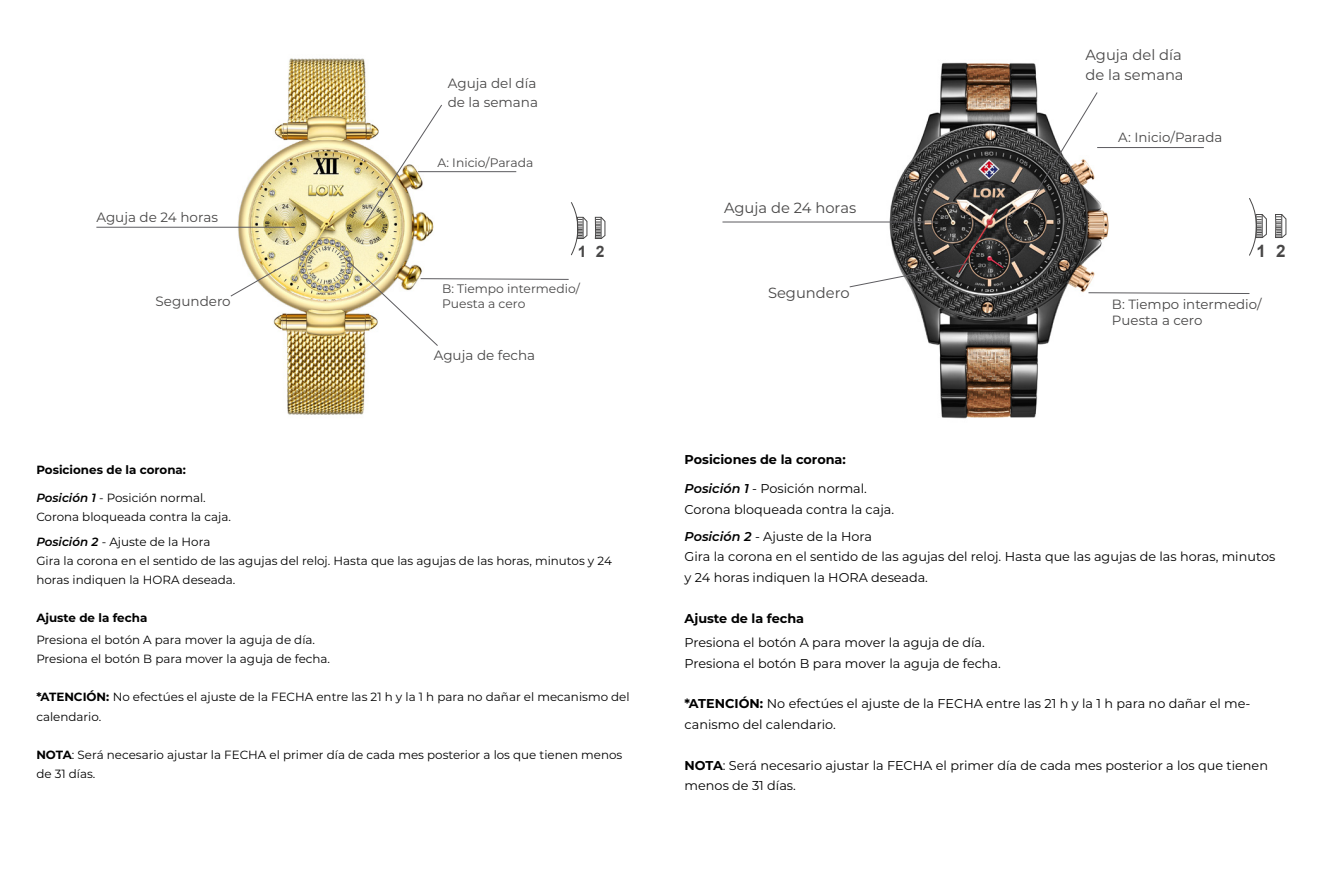
<style>
.page{position:relative;width:1330px;height:875px;background:#fff}
.page>*{position:absolute;margin:0;border:0;box-sizing:border-box;transform-origin:0 0}
.t1{font:700 17.06px "Arial";color:#484747}
.t2{font:700 15.75px "Arial";color:#484747}
.t3{font:14.7px/20px "Montserrat";color:#484747}
.t4{font:13.56px/18.5px "Montserrat";color:#484747}
.t5{font:13.39px/16px "Montserrat";color:#484747}
.t6{font:12.78px/20.5px "Montserrat";color:#000}
.t7{font:700 12.78px "Montserrat";color:#000}
.t8{font:12.34px/14.8px "Montserrat";color:#484747}
.t9{font:11.9px/19px "Montserrat";color:#000}
.t10{font:700 11.9px "Montserrat";color:#000}
.s1{font-weight:600;font-style:italic}
.s2{font-weight:700}
</style>
<div class="page">
<img style="left:137px;top:58px;width:229px;height:357px">
<svg style="left:595px;top:217px;width:11px;height:22px"></svg>
<hr style="left:96px;top:227px;width:199px;height:1px;background:#5c5b5f">
<svg style="left:230px;top:250px;width:80px;height:47px"></svg>
<svg style="left:343px;top:104px;width:245px;height:243px"></svg>
<img style="left:796px;top:62px;width:313px;height:357px">
<svg style="left:1249px;top:198px;width:18px;height:58px"></svg>
<svg style="left:1275px;top:214px;width:12px;height:24px"></svg>
<hr style="left:722px;top:222px;width:216px;height:1px;background:#5c5b5f">
<svg style="left:1023px;top:92px;width:75px;height:123px"></svg>
<svg style="left:849px;top:262px;width:124px;height:26px"></svg>
<hr style="left:1097px;top:147px;width:107px;height:1px;background:#5c5b5f">
<svg style="left:1088px;top:292px;width:162px;height:2px"></svg>
<div style="left:1081px;top:389px;width:65px;height:28px;background:#fff"></div>
<p class="t4" style="left:448px;top:74px;width:92px">Aguja del día de la semana</p>
<p class="t4" style="left:96px;top:208px;width:123px">Aguja de 24 horas</p>
<p class="t4" style="left:156px;top:292px;width:77px">Segundero</p>
<p class="t8" style="left:438px;top:155px;width:97px">A: Inicio/Parada</p>
<p class="t2" style="left:578px;top:241px;width:28px">1 2</p>
<p class="t8" style="left:442px;top:281px;width:139px">B: Tiempo intermedio/<br>Puesta a cero</p>
<p class="t4" style="left:434px;top:346px;width:103px">Aguja de fecha</p>
<p class="t10" style="left:36px;top:462px;width:151px">Posiciones de la corona:</p>
<p class="t9" style="left:36px;top:488px;width:196px"><span class="s1">Posición 1</span> - Posición normal.<br>Corona bloqueada contra la caja.</p>
<p class="t9" style="left:36px;top:532px;width:577px"><span class="s1">Posición 2</span> - Ajuste de la Hora<br>Gira la corona en el sentido de las agujas del reloj. Hasta que las agujas de las horas, minutos y 24 horas indiquen la HORA deseada.</p>
<p class="t10" style="left:36px;top:609px;width:113px">Ajuste de la fecha</p>
<p class="t9" style="left:36px;top:630px;width:295px">Presiona el botón A para mover la aguja de día.<br>Presiona el botón B para mover la aguja de fecha.</p>
<p class="t9" style="left:36px;top:687px;width:595px"><span class="s2">*ATENCIÓN:</span> No efectúes el ajuste de la FECHA entre las 21 h y la 1 h para no dañar el mecanismo del calendario.</p>
<p class="t9" style="left:36px;top:744px;width:588px"><span class="s2">NOTA</span>: Será necesario ajustar la FECHA el primer día de cada mes posterior a los que tienen menos de 31 días.</p>
<p class="t3" style="left:1085px;top:44px;width:100px">Aguja del día de la semana</p>
<p class="t3" style="left:724px;top:197px;width:134px">Aguja de 24 horas</p>
<p class="t3" style="left:768px;top:282px;width:83px">Segundero</p>
<p class="t5" style="left:1118px;top:129px;width:106px">A: Inicio/Parada</p>
<h1 class="t1" style="left:1256px;top:240px;width:31px">1 2</h1>
<p class="t5" style="left:1112px;top:295px;width:151px">B: Tiempo intermedio/<br>Puesta a cero</p>
<p class="t7" style="left:685px;top:450px;width:163px">Posiciones de la corona:</p>
<p class="t6" style="left:685px;top:478px;width:211px"><span class="s1">Posición 1</span> - Posición normal.<br>Corona bloqueada contra la caja.</p>
<p class="t6" style="left:685px;top:525px;width:592px"><span class="s1">Posición 2</span> - Ajuste de la Hora<br>Gira la corona en el sentido de las agujas del reloj. Hasta que las agujas de las horas, minutos y 24 horas indiquen la HORA deseada.</p>
<p class="t7" style="left:685px;top:609px;width:121px">Ajuste de la fecha</p>
<p class="t6" style="left:685px;top:632px;width:318px">Presiona el botón A para mover la aguja de día.<br>Presiona el botón B para mover la aguja de fecha.</p>
<p class="t6" style="left:685px;top:693px;width:567px"><span class="s2">*ATENCIÓN:</span> No efectúes el ajuste de la FECHA entre las 21 h y la 1 h para no dañar el me&shy;canismo del calendario.</p>
<p class="t6" style="left:685px;top:755px;width:585px"><span class="s2">NOTA</span>: Será necesario ajustar la FECHA el primer día de cada mes posterior a los que tienen menos de 31 días.</p>
</div>
